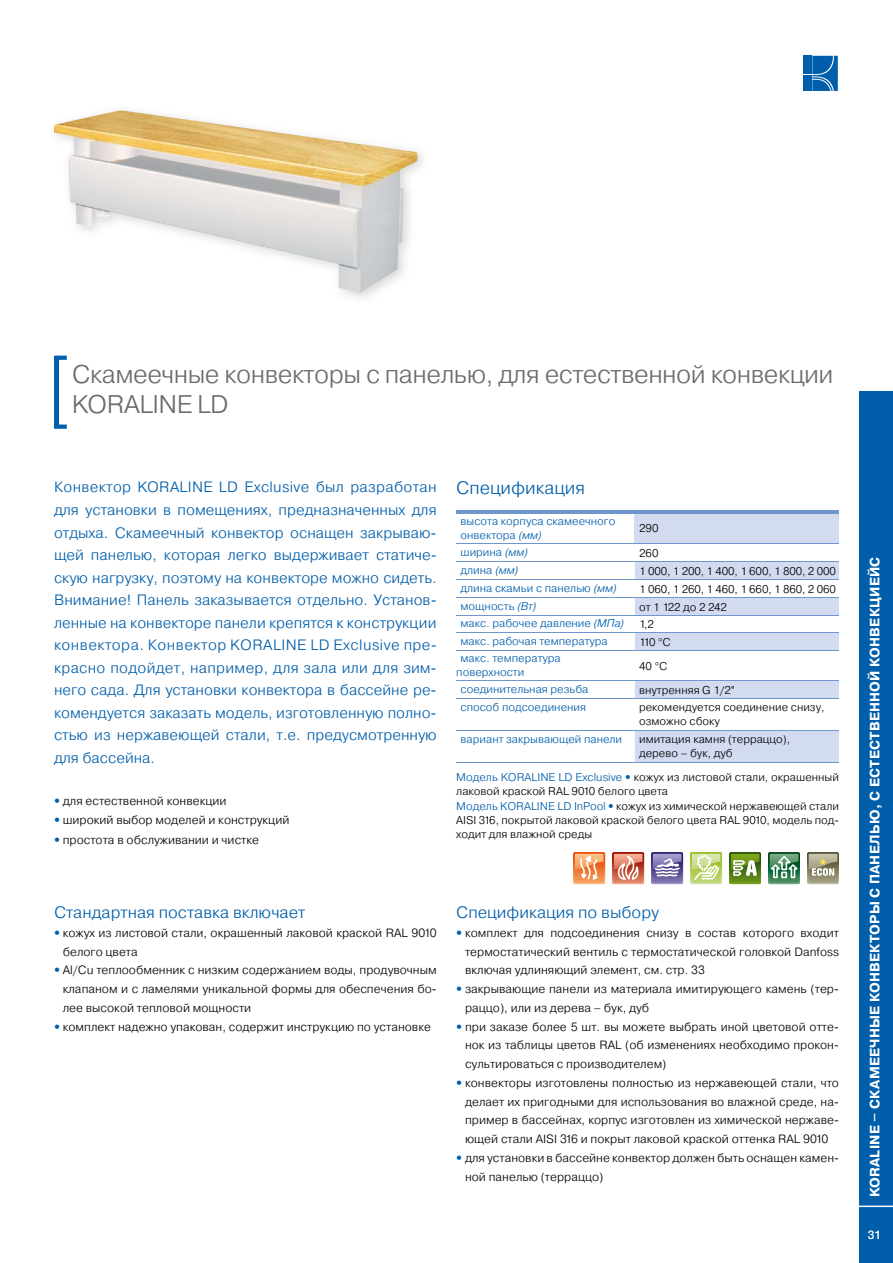
<style>
.page{position:relative;width:893px;height:1263px;background:#fff}
.page>*{position:absolute;margin:0;border:0;box-sizing:border-box;transform-origin:0 0}
.t1{font:25.5px/30.6px "Pragmatica Light C";letter-spacing:-.02em;color:#6c6c6c}
.t2{font:18px "Pragmatica Light C";color:#005eaa}
.t3{font:16.5px "Pragmatica Light C";color:#005eaa}
.t4{font:15px/22.5px "Pragmatica Light C";color:#005eaa;text-align:justify}
.t5{font:700 13.5px "Pragmatica";letter-spacing:.02em;color:#fff}
.t6{font:12px/18.8px "Pragmatica Light C";color:#000;text-align:justify}
.t7{font:500 12px "Helvetica Neue CE";color:#fff}
.t8{font:11.25px/14.2px "Pragmatica Light C";color:#000}
.t9{font:11.25px/13.5px "Pragmatica Light C";color:#005eaa}
.s1{font-family:"Helvetica Neue CE";font-weight:300;color:#005eaa}
.s2{font-style:italic}
.s3{font-family:"Helvetica Neue CE";font-weight:300}
.s4{color:#005eaa}
</style>
<div class="page">
<div style="left:859px;top:391px;width:34px;height:872px;background:#005eaa"></div>
<svg style="left:859px;top:1205px;width:34px;height:2px"></svg>
<svg style="left:803px;top:56px;width:35px;height:35px"></svg>
<svg style="left:54px;top:356px;width:13px;height:73px"></svg>
<div style="left:635px;top:512px;width:204px;height:32px;background:#d2dbf0"></div>
<svg style="left:635px;top:562px;width:204px;height:200px"></svg>
<hr style="left:456px;top:510px;width:179px;height:3px;background:#7096ce">
<hr style="left:635px;top:510px;width:204px;height:3px;background:#7096ce">
<hr style="left:456px;top:543px;width:179px;height:1px;background:#7096ce">
<hr style="left:635px;top:543px;width:204px;height:1px;background:#7096ce">
<hr style="left:456px;top:561px;width:179px;height:1px;background:#7096ce">
<hr style="left:635px;top:561px;width:204px;height:1px;background:#7096ce">
<hr style="left:456px;top:579px;width:179px;height:1px;background:#7096ce">
<hr style="left:635px;top:579px;width:204px;height:1px;background:#7096ce">
<hr style="left:456px;top:597px;width:179px;height:1px;background:#7096ce">
<hr style="left:635px;top:597px;width:204px;height:1px;background:#7096ce">
<hr style="left:456px;top:615px;width:179px;height:1px;background:#7096ce">
<hr style="left:635px;top:615px;width:204px;height:1px;background:#7096ce">
<hr style="left:456px;top:633px;width:179px;height:1px;background:#7096ce">
<hr style="left:635px;top:633px;width:204px;height:1px;background:#7096ce">
<hr style="left:456px;top:651px;width:179px;height:1px;background:#7096ce">
<hr style="left:635px;top:651px;width:204px;height:1px;background:#7096ce">
<hr style="left:456px;top:680px;width:179px;height:1px;background:#7096ce">
<hr style="left:635px;top:680px;width:204px;height:1px;background:#7096ce">
<hr style="left:456px;top:698px;width:179px;height:1px;background:#7096ce">
<hr style="left:635px;top:698px;width:204px;height:1px;background:#7096ce">
<hr style="left:456px;top:730px;width:179px;height:1px;background:#7096ce">
<hr style="left:456px;top:762px;width:179px;height:1px;background:#7096ce">
<hr style="left:635px;top:730px;width:204px;height:1px;background:#7096ce">
<hr style="left:635px;top:762px;width:204px;height:1px;background:#7096ce">
<svg style="left:690px;top:852px;width:32px;height:32px"></svg>
<svg style="left:807px;top:852px;width:32px;height:32px"></svg>
<svg style="left:729px;top:852px;width:32px;height:32px"></svg>
<svg style="left:768px;top:852px;width:32px;height:32px"></svg>
<svg style="left:651px;top:852px;width:32px;height:32px"></svg>
<svg style="left:612px;top:852px;width:32px;height:32px"></svg>
<svg style="left:573px;top:852px;width:32px;height:32px"></svg>
<img style="left:54px;top:111px;width:364px;height:182px">
<h1 class="t1" style="left:72px;top:359px;width:763px">Скамеечные конвекторы с панелью, для естественной конвекции<br>KORALINE LD</h1>
<p class="t4" style="left:54px;top:476px;width:384px">Конвектор KORALINE LD Exclusive был разработан для установки в помещениях, предназначенных для отдыха. Скамеечный конвектор оснащен закрываю&shy;щей панелью, которая легко выдерживает статиче&shy;скую нагрузку, поэтому на конвекторе можно сидеть.<br>Внимание! Панель заказывается отдельно. Установ&shy;ленные на конвекторе панели крепятся к конструкции конвектора. Конвектор KORALINE LD Exclusive пре&shy;красно подойдет, например, для зала или для зим&shy;него сада. Для установки конвектора в бассейне ре&shy;комендуется заказать модель, изготовленную полно&shy;стью из нержавеющей стали, т.е. предусмотренную для бассейна.</p>
<p class="t6" style="left:54px;top:791px;width:174px"><span class="s1">•</span> для естественной конвекции</p>
<p class="t6" style="left:54px;top:811px;width:237px"><span class="s1">•</span> широкий выбор моделей и конструкций</p>
<p class="t6" style="left:54px;top:830px;width:207px"><span class="s1">•</span> простота в обслуживании и чистке</p>
<h2 class="t2" style="left:456px;top:477px;width:130px">Спецификация</h2>
<p class="t9" style="left:460px;top:514px;width:156px">высота корпуса скамеечного онвектора <span class="s2">(мм)</span></p>
<p class="t8" style="left:639px;top:521px;width:21px">290</p>
<p class="t9" style="left:460px;top:545px;width:69px">ширина <span class="s2">(мм)</span></p>
<p class="t8" style="left:639px;top:546px;width:21px">260</p>
<p class="t9" style="left:460px;top:563px;width:59px">длина <span class="s2">(мм)</span></p>
<p class="t8" style="left:639px;top:564px;width:198px">1 000, 1 200, 1 400, 1 600, 1 800, 2 000</p>
<p class="t9" style="left:460px;top:581px;width:158px">длина скамьи с панелью <span class="s2">(мм)</span></p>
<p class="t8" style="left:639px;top:582px;width:198px">1 060, 1 260, 1 460, 1 660, 1 860, 2 060</p>
<p class="t9" style="left:460px;top:599px;width:77px">мощность <span class="s2">(Вт)</span></p>
<p class="t8" style="left:639px;top:600px;width:89px">от 1 122 до 2 242</p>
<p class="t9" style="left:460px;top:617px;width:165px">макс. рабочее давление <span class="s2">(MПa)</span></p>
<p class="t8" style="left:639px;top:617px;width:16px">1,2</p>
<p class="t9" style="left:460px;top:635px;width:149px">макс. рабочая температура</p>
<p class="t8" style="left:639px;top:635px;width:33px">110 <span class="s3">°</span>C</p>
<p class="t9" style="left:456px;top:652px;width:106px;text-indent:4px">макс. температура поверхности</p>
<p class="t8" style="left:639px;top:659px;width:30px">40 <span class="s3">°</span>C</p>
<p class="t9" style="left:460px;top:682px;width:129px">соединительная резьба</p>
<p class="t8" style="left:639px;top:683px;width:97px">внутренняя G 1/2<span class="s3">"</span></p>
<p class="t9" style="left:460px;top:701px;width:127px">способ подсоединения</p>
<p class="t8" style="left:639px;top:701px;width:187px;line-height:13.5px">рекомендуется соединение снизу, озможно сбоку</p>
<p class="t9" style="left:460px;top:733px;width:163px">вариант закрывающей панели</p>
<p class="t8" style="left:639px;top:733px;width:153px;line-height:13.5px">имитация камня (терраццо), дерево – бук, дуб</p>
<p class="t8" style="left:456px;top:770px;width:384px"><span class="s4">Модель KORALINE LD Exclusive</span> <span class="s1">•</span> кожух из листовой стали, окрашенный лаковой краской RAL 9010 белого цвета<br><span class="s4">Модель KORALINE LD InPoo</span><span class="s1">l •</span> кожух из химической нержавеющей стали AISI 316, покрытой лаковой краской белого цвета RAL 9010, модель под&shy;ходит для влажной среды</p>
<h3 class="t3" style="left:54px;top:903px;width:253px">Стандартная поставка включает</h3>
<p class="t6" style="left:63px;top:923px;width:375px;text-indent:-9px"><span class="s1">•</span> кожух из листовой стали, окрашенный лаковой краской RAL 9010 белого цвета</p>
<p class="t6" style="left:63px;top:961px;width:375px;text-indent:-9px"><span class="s1">•</span> Al/Cu теплообменник с низким содержанием воды, продувочным клапаном и с ламелями уникальной формы для обеспечения бо&shy;лее высокой тепловой мощности</p>
<p class="t6" style="left:54px;top:1017px;width:378px"><span class="s1">•</span> комплект надежно упакован, содержит инструкцию по установке</p>
<h3 class="t3" style="left:456px;top:903px;width:204px">Спецификация по выбору</h3>
<p class="t6" style="left:465px;top:923px;width:375px;text-indent:-9px"><span class="s1">•</span> комплект для подсоединения снизу в состав которого входит термостатический вентиль с термостатической головкой Danfoss включая удлиняющий элемент, см. стр. 33</p>
<p class="t6" style="left:465px;top:980px;width:375px;text-indent:-9px"><span class="s1">•</span> закрывающие панели из материала имитирующего камень (тер&shy;раццо), или из дерева – бук, дуб</p>
<p class="t6" style="left:465px;top:1017px;width:375px;text-indent:-9px"><span class="s1">•</span> при заказе более 5 шт. вы можете выбрать иной цветовой отте&shy;нок из таблицы цветов RAL (об изменениях необходимо прокон&shy;сультироваться с производителем)</p>
<p class="t6" style="left:465px;top:1073px;width:375px;text-indent:-9px"><span class="s1">•</span> конвекторы изготовлены полностью из нержавеющей стали, что делает их пригодными для использования во влажной среде, на&shy;пример в бассейнах, корпус изготовлен из химической нержаве&shy;ющей стали AISI 316 и покрыт лаковой краской оттенка RAL 9010</p>
<p class="t6" style="left:465px;top:1148px;width:375px;text-indent:-9px"><span class="s1">•</span> для установки в бассейне конвектор должен быть оснащен камен&shy;ной панелью (терраццо)</p>
<p class="t5" style="left:866px;top:1197px;width:642px;rotate:-90deg">KORALINE ‒ СКАМЕЕЧНЫЕ КОНВЕКТОРЫ С ПАНЕЛЬЮ, С ЕСТЕСТВЕННОЙ КОНВЕКЦИЕЙС</p>
<p class="t7" style="left:868px;top:1228px;width:15px">31</p>
</div>
